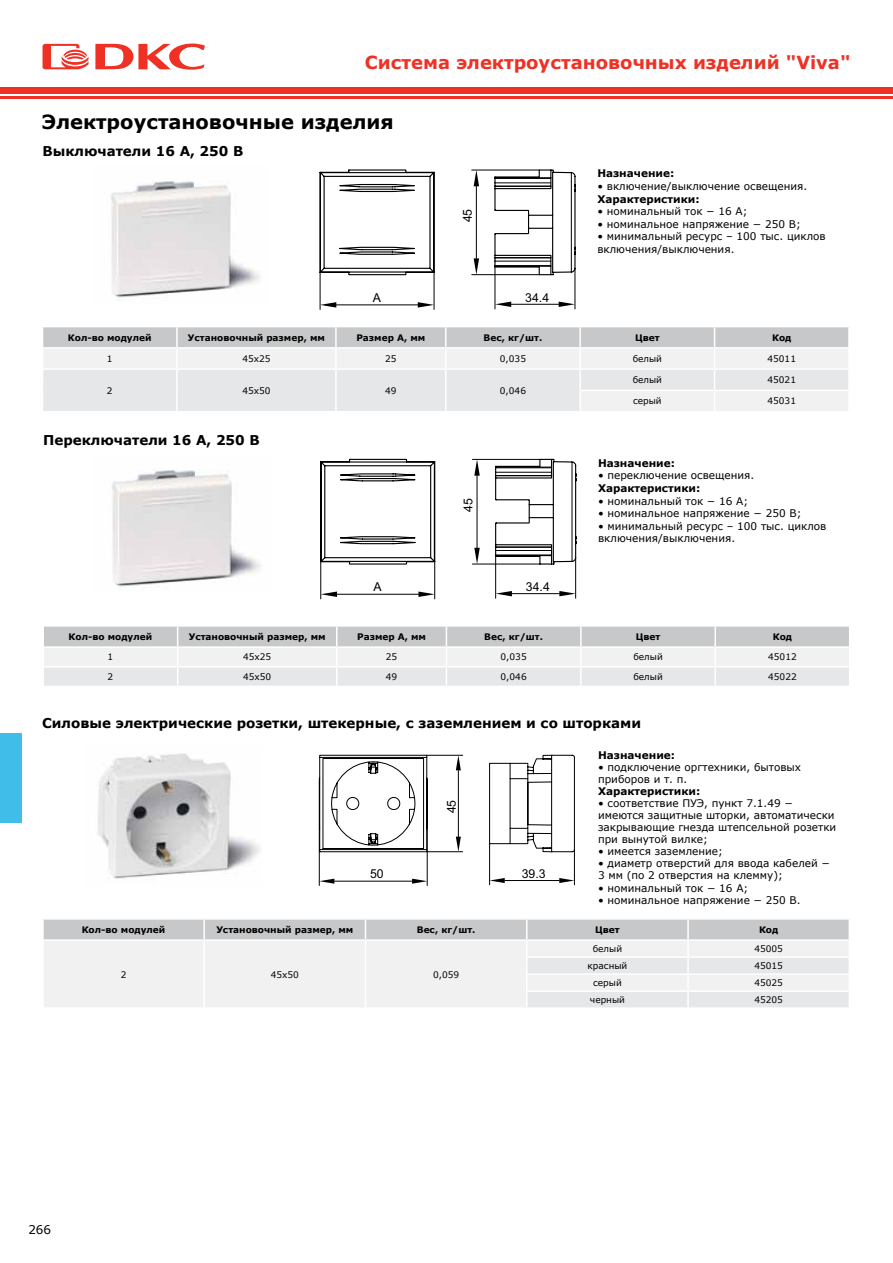
<style>
.page{position:relative;width:893px;height:1263px;background:#fff}
.page>*{position:absolute;margin:0;border:0;box-sizing:border-box;transform-origin:0 0}
.t1{font:700 19.5px "Verdana";color:#000}
.t2{font:700 18px "Verdana";color:#ee3124}
.t3{font:700 13.5px "Verdana";color:#000}
.t4{font:12.3px "Arial";color:#000}
.t5{font:12px "Verdana";color:#000}
.t6{font:10.5px/12px "Verdana";color:#000}
.t7{font:700 10.5px "Verdana";color:#000}
.t8{font:700 9px "Verdana";color:#000}
.t9{font:9px "Verdana";color:#000}
</style>
<div class="page">
<div style="left:0;top:87px;width:893px;height:6px;background:#ee3124"></div>
<hr style="left:0;top:96px;width:893px;height:3px;background:#ee3124">
<svg style="left:43px;top:44px;width:46px;height:25px"></svg>
<svg style="left:95px;top:44px;width:110px;height:26px"></svg>
<div style="left:0;top:733px;width:22px;height:90px;background:#41bde9"></div>
<svg style="left:43px;top:327px;width:806px;height:84px"></svg>
<hr style="left:848px;top:391px;width:2px;height:20px;background:#fff">
<svg style="left:43px;top:919px;width:806px;height:89px"></svg>
<img style="left:111px;top:181px;width:149px;height:119px">
<img style="left:97px;top:753px;width:163px;height:126px">
<hr style="left:336px;top:304px;width:82px;height:1px;background:#000">
<hr style="left:434px;top:272px;width:1px;height:38px;background:#000">
<hr style="left:320px;top:272px;width:1px;height:38px;background:#000">
<svg style="left:320px;top:302px;width:16px;height:6px"></svg>
<svg style="left:418px;top:302px;width:16px;height:6px"></svg>
<svg style="left:319px;top:169px;width:257px;height:107px"></svg>
<hr style="left:511px;top:304px;width:48px;height:1px;background:#000">
<hr style="left:575px;top:268px;width:1px;height:41px;background:#000">
<hr style="left:495px;top:267px;width:1px;height:42px;background:#000">
<svg style="left:495px;top:302px;width:16px;height:5px"></svg>
<svg style="left:559px;top:302px;width:16px;height:5px"></svg>
<svg style="left:319px;top:755px;width:109px;height:98px"></svg>
<svg style="left:489px;top:755px;width:86px;height:98px"></svg>
<hr style="left:334px;top:881px;width:78px;height:1px;background:#000">
<hr style="left:319px;top:828px;width:1px;height:57px;background:#000">
<hr style="left:427px;top:828px;width:1px;height:57px;background:#000">
<svg style="left:412px;top:879px;width:15px;height:5px"></svg>
<svg style="left:319px;top:879px;width:15px;height:5px"></svg>
<hr style="left:458px;top:770px;width:1px;height:67px;background:#000">
<hr style="left:427px;top:755px;width:36px;height:1px;background:#000">
<hr style="left:427px;top:851px;width:36px;height:1px;background:#000">
<svg style="left:456px;top:837px;width:5px;height:15px"></svg>
<svg style="left:456px;top:755px;width:5px;height:15px"></svg>
<hr style="left:505px;top:880px;width:54px;height:1px;background:#000">
<hr style="left:489px;top:844px;width:1px;height:41px;background:#000">
<hr style="left:574px;top:849px;width:1px;height:36px;background:#000">
<svg style="left:559px;top:878px;width:15px;height:5px"></svg>
<svg style="left:490px;top:878px;width:15px;height:5px"></svg>
<svg style="left:43px;top:626px;width:806px;height:60px"></svg>
<img style="left:112px;top:470px;width:149px;height:119px">
<hr style="left:337px;top:594px;width:81px;height:1px;background:#000">
<hr style="left:434px;top:562px;width:1px;height:37px;background:#000">
<hr style="left:320px;top:562px;width:1px;height:37px;background:#000">
<svg style="left:321px;top:591px;width:16px;height:6px"></svg>
<svg style="left:418px;top:591px;width:17px;height:6px"></svg>
<svg style="left:320px;top:459px;width:257px;height:106px"></svg>
<hr style="left:512px;top:593px;width:47px;height:1px;background:#000">
<hr style="left:575px;top:558px;width:1px;height:40px;background:#000">
<hr style="left:495px;top:556px;width:1px;height:42px;background:#000">
<svg style="left:496px;top:591px;width:16px;height:5px"></svg>
<svg style="left:559px;top:591px;width:17px;height:5px"></svg>
<h2 class="t2" style="left:365px;top:50px;width:487px">Система электроустановочных изделий "Viva"</h2>
<h1 class="t1" style="left:42px;top:108px;width:353px">Электроустановочные изделия</h1>
<p class="t3" style="left:43px;top:141px;width:202px">Выключатели 16 А, 250 B</p>
<p class="t4" style="left:373px;top:289px;width:10px">А</p>
<p class="t4" style="left:459px;top:222px;width:15px;rotate:-90deg">45</p>
<p class="t4" style="left:525px;top:289px;width:25px">34.4</p>
<p class="t7" style="left:597px;top:166px;width:79px">Назначение:</p>
<p class="t6" style="left:597px;top:180px;width:211px">• включение/выключение освещения.</p>
<p class="t7" style="left:597px;top:191px;width:104px">Характеристики:</p>
<p class="t6" style="left:597px;top:205px;width:152px">• номинальный ток − 16 А;</p>
<p class="t6" style="left:597px;top:218px;width:205px">• номинальное напряжение − 250 B;</p>
<p class="t6" style="left:597px;top:230px;width:230px;line-height:12.6px">• минимальный ресурс – 100 тыс. циклов включения/выключения.</p>
<p class="t8" style="left:68px;top:331px;width:85px">Кол-во модулей</p>
<p class="t8" style="left:188px;top:331px;width:139px">Установочный размер, мм</p>
<p class="t8" style="left:356px;top:331px;width:70px">Размер A, мм</p>
<p class="t8" style="left:484px;top:331px;width:60px">Вес, кг/шт.</p>
<p class="t8" style="left:635px;top:331px;width:26px">Цвет</p>
<p class="t8" style="left:772px;top:331px;width:21px">Код</p>
<p class="t9" style="left:107px;top:352px;width:7px">1</p>
<p class="t9" style="left:242px;top:352px;width:30px">45х25</p>
<p class="t9" style="left:385px;top:352px;width:13px">25</p>
<p class="t9" style="left:500px;top:352px;width:28px">0,035</p>
<p class="t9" style="left:633px;top:352px;width:31px">белый</p>
<p class="t9" style="left:767px;top:352px;width:30px">45011</p>
<p class="t9" style="left:107px;top:384px;width:7px">2</p>
<p class="t9" style="left:242px;top:384px;width:30px">45х50</p>
<p class="t9" style="left:385px;top:384px;width:13px">49</p>
<p class="t9" style="left:500px;top:384px;width:28px">0,046</p>
<p class="t9" style="left:633px;top:374px;width:31px">белый</p>
<p class="t9" style="left:767px;top:374px;width:30px">45021</p>
<p class="t9" style="left:633px;top:395px;width:30px">серый</p>
<p class="t9" style="left:767px;top:395px;width:30px">45031</p>
<p class="t3" style="left:43px;top:430px;width:218px">Переключатели 16 А, 250 B</p>
<p class="t4" style="left:373px;top:579px;width:10px">А</p>
<p class="t4" style="left:460px;top:512px;width:15px;rotate:-90deg">45</p>
<p class="t4" style="left:526px;top:579px;width:25px">34.4</p>
<p class="t7" style="left:598px;top:455px;width:79px">Назначение:</p>
<p class="t6" style="left:598px;top:469px;width:158px">• переключение освещения.</p>
<p class="t7" style="left:598px;top:481px;width:104px">Характеристики:</p>
<p class="t6" style="left:598px;top:495px;width:152px">• номинальный ток − 16 А;</p>
<p class="t6" style="left:598px;top:507px;width:205px">• номинальное напряжение − 250 B;</p>
<p class="t6" style="left:598px;top:519px;width:230px;line-height:12.6px">• минимальный ресурс – 100 тыс. циклов включения/выключения.</p>
<p class="t8" style="left:69px;top:630px;width:85px">Кол-во модулей</p>
<p class="t8" style="left:189px;top:630px;width:139px">Установочный размер, мм</p>
<p class="t8" style="left:357px;top:630px;width:70px">Размер A, мм</p>
<p class="t8" style="left:484px;top:630px;width:60px">Вес, кг/шт.</p>
<p class="t8" style="left:636px;top:630px;width:26px">Цвет</p>
<p class="t8" style="left:773px;top:630px;width:21px">Код</p>
<p class="t9" style="left:108px;top:651px;width:7px">1</p>
<p class="t9" style="left:243px;top:651px;width:30px">45х25</p>
<p class="t9" style="left:386px;top:651px;width:13px">25</p>
<p class="t9" style="left:501px;top:651px;width:28px">0,035</p>
<p class="t9" style="left:633px;top:651px;width:31px">белый</p>
<p class="t9" style="left:768px;top:651px;width:30px">45012</p>
<p class="t9" style="left:108px;top:670px;width:7px">2</p>
<p class="t9" style="left:243px;top:670px;width:30px">45х50</p>
<p class="t9" style="left:386px;top:670px;width:13px">49</p>
<p class="t9" style="left:501px;top:670px;width:28px">0,046</p>
<p class="t9" style="left:633px;top:670px;width:31px">белый</p>
<p class="t9" style="left:768px;top:670px;width:30px">45022</p>
<p class="t3" style="left:42px;top:713px;width:600px">Силовые электрические розетки, штекерные, с заземлением и со шторками</p>
<p class="t7" style="left:598px;top:748px;width:79px">Назначение:</p>
<p class="t6" style="left:598px;top:761px;width:205px">• подключение оргтехники, бытовых приборов и т. п.</p>
<p class="t7" style="left:598px;top:784px;width:104px">Характеристики:</p>
<p class="t6" style="left:598px;top:797px;width:240px">• соответствие ПУЭ, пункт 7.1.49 − имеются защитные шторки, автоматически закрывающие гнезда штепсельной розетки при вынутой вилке;</p>
<p class="t6" style="left:598px;top:845px;width:126px">• имеется заземление;</p>
<p class="t6" style="left:598px;top:857px;width:234px">• диаметр отверстий для ввода кабелей −<br>3 мм (по 2 отверстия на клемму);</p>
<p class="t6" style="left:598px;top:882px;width:152px">• номинальный ток − 16 А;</p>
<p class="t6" style="left:598px;top:894px;width:204px">• номинальное напряжение − 250 B.</p>
<p class="t8" style="left:82px;top:923px;width:85px">Кол-во модулей</p>
<p class="t8" style="left:216px;top:923px;width:139px">Установочный размер, мм</p>
<p class="t8" style="left:417px;top:923px;width:60px">Вес, кг/шт.</p>
<p class="t8" style="left:595px;top:923px;width:26px">Цвет</p>
<p class="t8" style="left:759px;top:923px;width:21px">Код</p>
<p class="t9" style="left:121px;top:968px;width:7px">2</p>
<p class="t9" style="left:271px;top:968px;width:30px">45х50</p>
<p class="t9" style="left:433px;top:968px;width:28px">0,059</p>
<p class="t4" style="left:443px;top:813px;width:15px;rotate:-90deg">45</p>
<p class="t4" style="left:370px;top:865px;width:15px">50</p>
<p class="t4" style="left:522px;top:865px;width:25px">39.3</p>
<p class="t9" style="left:593px;top:942px;width:31px">белый</p>
<p class="t9" style="left:754px;top:942px;width:30px">45005</p>
<p class="t9" style="left:587px;top:960px;width:41px">красный</p>
<p class="t9" style="left:754px;top:960px;width:30px">45015</p>
<p class="t9" style="left:593px;top:977px;width:30px">серый</p>
<p class="t9" style="left:754px;top:977px;width:30px">45025</p>
<p class="t9" style="left:590px;top:994px;width:37px">черный</p>
<p class="t9" style="left:754px;top:994px;width:30px">45205</p>
<p class="t5" style="left:28px;top:1221px;width:24px">266</p>
</div>
